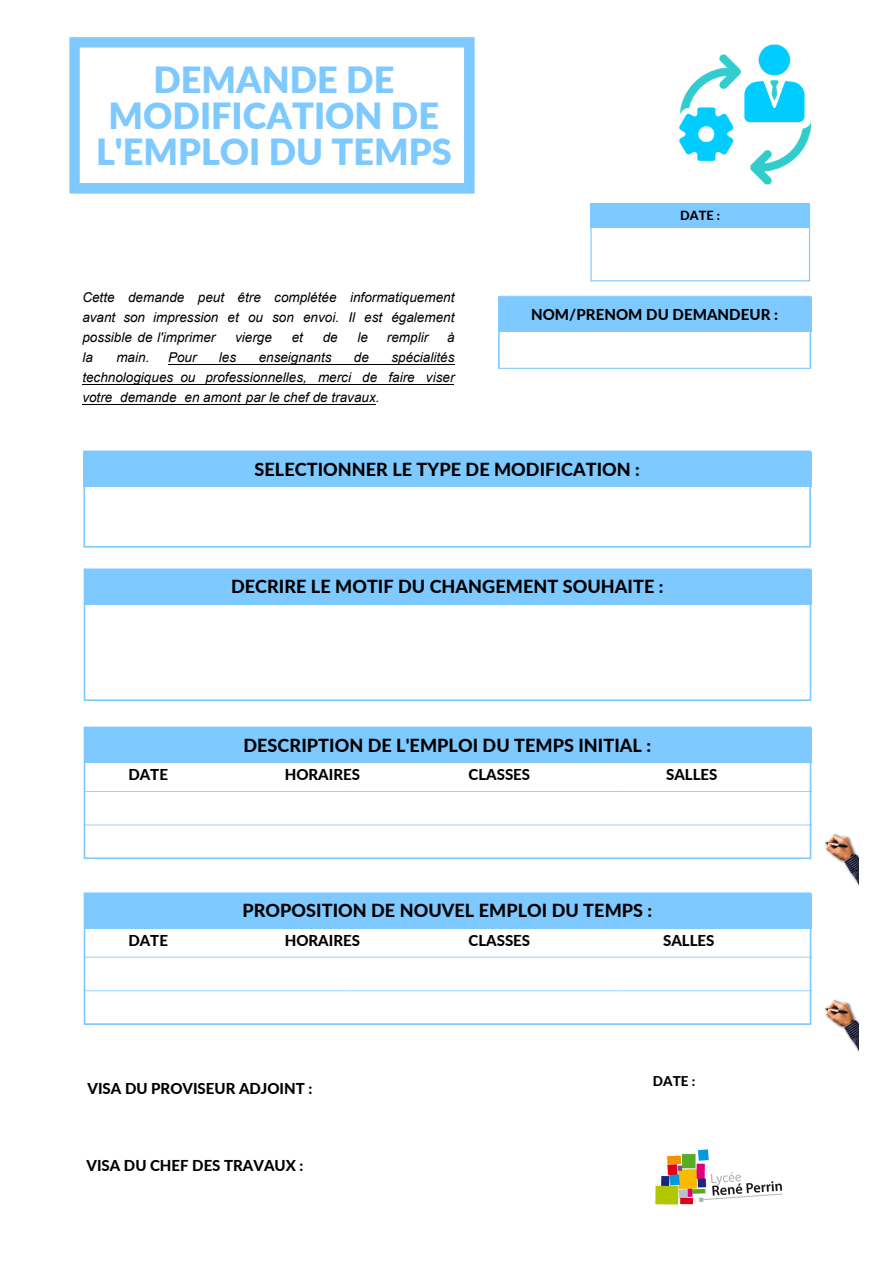
<style>
.page{position:relative;width:894px;height:1264px;background:#fff}
.page>*{position:absolute;margin:0;border:0;box-sizing:border-box;transform-origin:0 0}
.t1{font:900 36px/36px "Lato";color:#7ec9ff;text-align:center}
.t2{font:800 18px "Lato";letter-spacing:.005em;color:#000}
.t3{font:800 15px "Lato";color:#000}
.t4{font:italic 13.5px/20px "Arial";color:#000;text-align:justify}
.t5{font:800 13.5px "Lato";color:#000}
.t6{font:800 12.6px "Lato";color:#000}
</style>
<div class="page">
<svg style="left:498px;top:296px;width:313px;height:73px"></svg>
<div style="left:498px;top:297px;width:313px;height:35px;background:#7ec9ff"></div>
<svg style="left:84px;top:892px;width:727px;height:132px"></svg>
<div style="left:84px;top:893px;width:727px;height:35px;background:#7ec9ff"></div>
<hr style="left:84px;top:956px;width:266px;height:1px;background:#7ec9ff">
<hr style="left:84px;top:990px;width:266px;height:1px;background:#7ec9ff">
<hr style="left:84px;top:1024px;width:266px;height:1px;background:#7ec9ff">
<hr style="left:84px;top:1057px;width:266px;height:1px;background:#7ec9ff">
<hr style="left:84px;top:1091px;width:266px;height:1px;background:#7ec9ff">
<hr style="left:84px;top:1125px;width:266px;height:1px;background:#7ec9ff">
<hr style="left:84px;top:1158px;width:266px;height:1px;background:#7ec9ff">
<hr style="left:84px;top:1192px;width:266px;height:1px;background:#7ec9ff">
<hr style="left:350px;top:956px;width:267px;height:1px;background:#7ec9ff">
<hr style="left:350px;top:990px;width:267px;height:1px;background:#7ec9ff">
<hr style="left:350px;top:1024px;width:267px;height:1px;background:#7ec9ff">
<hr style="left:350px;top:1057px;width:267px;height:1px;background:#7ec9ff">
<hr style="left:350px;top:1091px;width:267px;height:1px;background:#7ec9ff">
<hr style="left:350px;top:1125px;width:267px;height:1px;background:#7ec9ff">
<hr style="left:350px;top:1158px;width:267px;height:1px;background:#7ec9ff">
<hr style="left:350px;top:1192px;width:267px;height:1px;background:#7ec9ff">
<hr style="left:617px;top:956px;width:194px;height:1px;background:#7ec9ff">
<hr style="left:617px;top:990px;width:194px;height:1px;background:#7ec9ff">
<hr style="left:617px;top:1024px;width:194px;height:1px;background:#7ec9ff">
<hr style="left:617px;top:1057px;width:194px;height:1px;background:#7ec9ff">
<hr style="left:617px;top:1091px;width:194px;height:1px;background:#7ec9ff">
<hr style="left:617px;top:1125px;width:194px;height:1px;background:#7ec9ff">
<hr style="left:617px;top:1158px;width:194px;height:1px;background:#7ec9ff">
<hr style="left:617px;top:1192px;width:194px;height:1px;background:#7ec9ff">
<svg style="left:83px;top:450px;width:727px;height:97px"></svg>
<div style="left:83px;top:451px;width:728px;height:35px;background:#7ec9ff"></div>
<svg style="left:84px;top:568px;width:727px;height:133px"></svg>
<div style="left:84px;top:569px;width:727px;height:35px;background:#7ec9ff"></div>
<img style="left:679px;top:44px;width:133px;height:141px">
<img style="left:642px;top:1149px;width:155px;height:56px">
<svg style="left:69px;top:37px;width:405px;height:157px"></svg>
<img style="left:825px;top:999px;width:33px;height:52px">
<hr style="left:82px;top:404px;width:293px;height:1px;background:#000">
<hr style="left:82px;top:384px;width:372px;height:1px;background:#000">
<hr style="left:168px;top:364px;width:286px;height:1px;background:#000">
<svg style="left:590px;top:203px;width:219px;height:78px"></svg>
<div style="left:590px;top:204px;width:220px;height:24px;background:#7ec9ff"></div>
<svg style="left:84px;top:726px;width:727px;height:132px"></svg>
<div style="left:84px;top:727px;width:727px;height:35px;background:#7ec9ff"></div>
<hr style="left:84px;top:791px;width:266px;height:1px;background:#7ec9ff">
<hr style="left:84px;top:824px;width:266px;height:1px;background:#7ec9ff">
<hr style="left:84px;top:858px;width:266px;height:1px;background:#7ec9ff">
<hr style="left:84px;top:891px;width:266px;height:1px;background:#7ec9ff">
<hr style="left:84px;top:959px;width:266px;height:1px;background:#7ec9ff">
<hr style="left:84px;top:992px;width:266px;height:1px;background:#7ec9ff">
<hr style="left:84px;top:1026px;width:266px;height:1px;background:#7ec9ff">
<hr style="left:350px;top:791px;width:267px;height:1px;background:#7ec9ff">
<hr style="left:350px;top:824px;width:267px;height:1px;background:#7ec9ff">
<hr style="left:350px;top:858px;width:267px;height:1px;background:#7ec9ff">
<hr style="left:350px;top:891px;width:267px;height:1px;background:#7ec9ff">
<hr style="left:350px;top:959px;width:267px;height:1px;background:#7ec9ff">
<hr style="left:350px;top:992px;width:267px;height:1px;background:#7ec9ff">
<hr style="left:350px;top:1026px;width:267px;height:1px;background:#7ec9ff">
<hr style="left:617px;top:791px;width:194px;height:1px;background:#7ec9ff">
<hr style="left:617px;top:824px;width:194px;height:1px;background:#7ec9ff">
<hr style="left:617px;top:858px;width:194px;height:1px;background:#7ec9ff">
<hr style="left:617px;top:891px;width:194px;height:1px;background:#7ec9ff">
<hr style="left:617px;top:959px;width:194px;height:1px;background:#7ec9ff">
<hr style="left:617px;top:992px;width:194px;height:1px;background:#7ec9ff">
<hr style="left:617px;top:1026px;width:194px;height:1px;background:#7ec9ff">
<img style="left:825px;top:833px;width:33px;height:52px">
<h1 class="t1" style="left:96px;top:61px;width:357px">DEMANDE DE<br>MODIFICATION DE<br>L'EMPLOI DU TEMPS</h1>
<p class="t4" style="left:82px;top:288px;width:373px">Cette demande peut être complétée informatiquement avant son impression et ou son envoi. Il est également possible de l'imprimer</p>
<p class="t4" style="left:235px;top:328px;width:38px">vierge</p>
<p class="t4" style="left:292px;top:328px;width:13px">et</p>
<p class="t4" style="left:323px;top:328px;width:17px">de</p>
<p class="t4" style="left:357px;top:328px;width:12px">le</p>
<p class="t4" style="left:387px;top:328px;width:43px">remplir</p>
<p class="t4" style="left:447px;top:328px;width:9px">à</p>
<p class="t4" style="left:82px;top:348px;width:12px">la</p>
<p class="t4" style="left:116px;top:348px;width:35px">main.</p>
<p class="t4" style="left:168px;top:348px;width:30px">Pour</p>
<p class="t4" style="left:219px;top:348px;width:19px">les</p>
<p class="t4" style="left:258px;top:348px;width:74px">enseignants</p>
<p class="t4" style="left:354px;top:348px;width:17px">de</p>
<p class="t4" style="left:82px;top:348px;width:373px;text-indent:309px">spécialités technologiques ou professionnelles, merci de faire viser votre demande en amont par le chef de travaux.</p>
<p class="t6" style="left:680px;top:208px;width:41px">DATE :</p>
<p class="t3" style="left:531px;top:305px;width:248px">NOM/PRENOM DU DEMANDEUR :</p>
<h2 class="t2" style="left:254px;top:458px;width:387px">SELECTIONNER LE TYPE DE MODIFICATION :</h2>
<h2 class="t2" style="left:231px;top:575px;width:434px">DECRIRE LE MOTIF DU CHANGEMENT SOUHAITE :</h2>
<h2 class="t2" style="left:243px;top:733px;width:409px">DESCRIPTION DE L'EMPLOI DU TEMPS INITIAL :</h2>
<p class="t3" style="left:128px;top:765px;width:41px">DATE</p>
<p class="t3" style="left:285px;top:765px;width:77px">HORAIRES</p>
<p class="t3" style="left:468px;top:765px;width:63px">CLASSES</p>
<p class="t3" style="left:666px;top:765px;width:53px">SALLES</p>
<h2 class="t2" style="left:242px;top:899px;width:411px">PROPOSITION DE NOUVEL EMPLOI DU TEMPS :</h2>
<p class="t3" style="left:128px;top:931px;width:41px">DATE</p>
<p class="t3" style="left:285px;top:931px;width:77px">HORAIRES</p>
<p class="t3" style="left:468px;top:931px;width:63px">CLASSES</p>
<p class="t3" style="left:663px;top:931px;width:53px">SALLES</p>
<p class="t3" style="left:87px;top:1078px;width:226px">VISA DU PROVISEUR ADJOINT :</p>
<p class="t3" style="left:86px;top:1156px;width:218px">VISA DU CHEF DES TRAVAUX :</p>
<p class="t5" style="left:652px;top:1072px;width:44px">DATE :</p>
</div>
